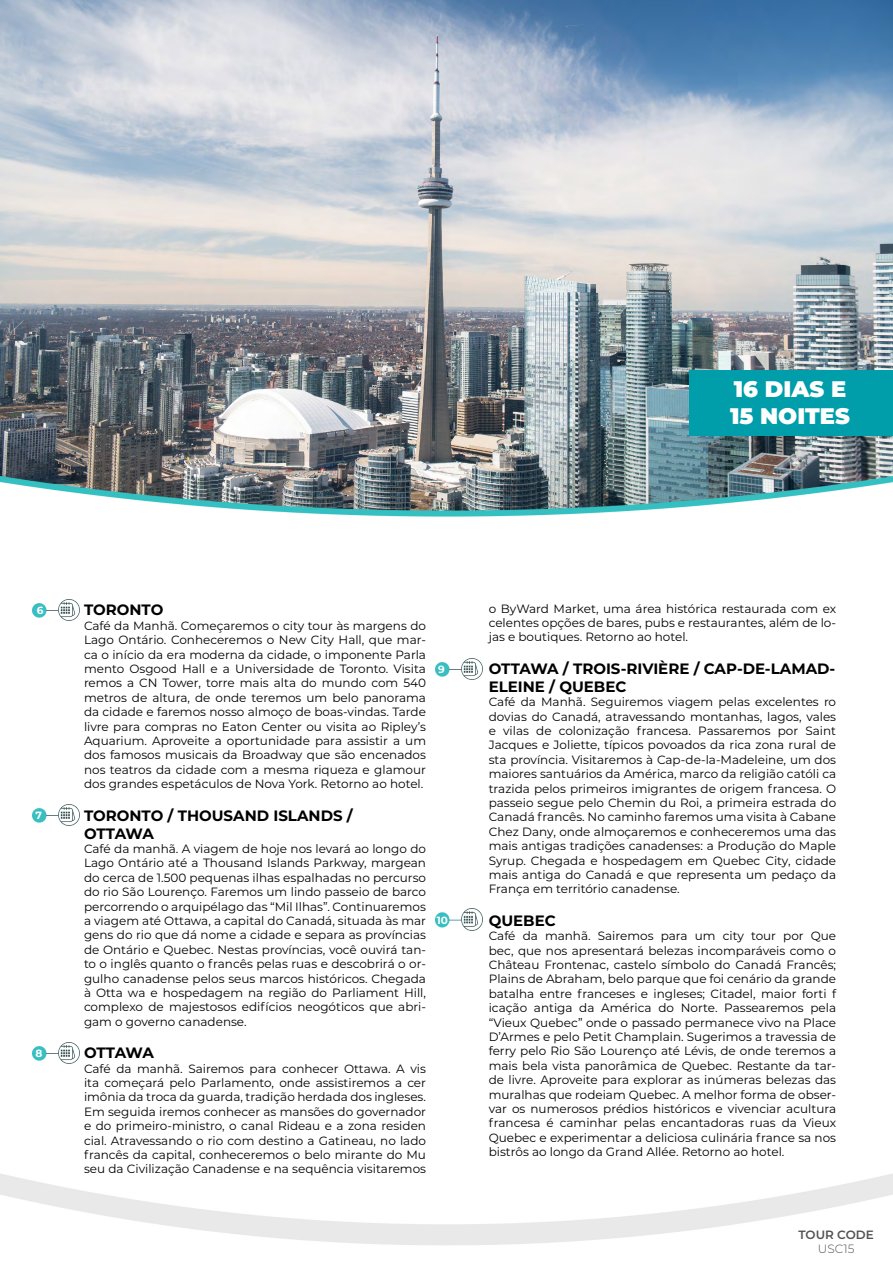
<style>
.page{position:relative;width:893px;height:1263px;background:#fff}
.page>*{position:absolute;margin:0;border:0;box-sizing:border-box;transform-origin:0 0}
.t1{font:900 22.5px/27px "Montserrat";color:#fff}
.t2{font:700 15px/18px "Montserrat";color:#000}
.t3{font:12px/14.4px "Montserrat";color:#000;text-align:justify}
.t4{font:600 12px "Montserrat";color:#525252}
.t5{font:300 12px "Montserrat";color:#525252}
.t6{font:700 10.5px "Montserrat";color:#fff}
</style>
<div class="page">
<img style="left:0;top:0;width:893px;height:483px">
<img style="left:1px;top:476px;width:892px;height:7px">
<img style="left:6px;top:483px;width:882px;height:117px">
<img style="left:33px;top:600px;width:46px;height:21px">
<img style="left:33px;top:804px;width:46px;height:21px">
<img style="left:33px;top:1042px;width:46px;height:22px">
<img style="left:436px;top:658px;width:46px;height:22px">
<div style="left:689px;top:371px;width:204px;height:65px;background:#009daa"></div>
<img style="left:436px;top:909px;width:46px;height:21px">
<h1 class="t1" style="left:730px;top:374px;width:121px">16 DIAS E<br>15 NOITES</h1>
<p class="t6" style="left:37px;top:603px;width:8px">6</p>
<p class="t6" style="left:35px;top:808px;width:8px">7</p>
<p class="t6" style="left:35px;top:1046px;width:8px">8</p>
<p class="t2" style="left:84px;top:600px;width:81px">TORONTO</p>
<p class="t3" style="left:84px;top:618px;width:344px">Café da Manhã. Começaremos o city tour às margens do Lago Ontário. Conheceremos o New City Hall, que mar&shy;ca o início da era moderna da cidade, o imponente Parla mento Osgood Hall e a Universidade de Toronto. Visita remos a CN Tower, torre mais alta do mundo com 540 metros de altura, de onde teremos um belo panorama da cidade e faremos nosso almoço de boas-vindas. Tarde livre para compras no Eaton Center ou visita ao Ripley’s Aquarium. Aproveite a oportunidade para assistir a um dos famosos musicais da Broadway que são encenados nos teatros da cidade com a mesma riqueza e glamour dos grandes espetáculos de Nova York. Retorno ao hotel.</p>
<p class="t2" style="left:84px;top:805px;width:270px">TORONTO / THOUSAND ISLANDS /<br>OTTAWA</p>
<p class="t3" style="left:84px;top:841px;width:344px">Café da manhã. A viagem de hoje nos levará ao longo do Lago Ontário até a Thousand Islands Parkway, margean do cerca de 1.500 pequenas ilhas espalhadas no percurso do rio São Lourenço. Faremos um lindo passeio de barco percorrendo o arquipélago das “Mil Ilhas”. Continuaremos a viagem até Ottawa, a capital do Canadá, situada às mar gens do rio que dá nome a cidade e separa as províncias de Ontário e Quebec. Nestas províncias, você ouvirá tan&shy;to o inglês quanto o francês pelas ruas e descobrirá o or&shy;gulho canadense pelos seus marcos históricos. Chegada à Otta wa e hospedagem na região do Parliament Hill, complexo de majestosos edifícios neogóticos que abri&shy;gam o governo canadense.</p>
<p class="t2" style="left:84px;top:1043px;width:71px">OTTAWA</p>
<p class="t3" style="left:84px;top:1061px;width:344px">Café da manhã. Sairemos para conhecer Ottawa. A vis ita começará pelo Parlamento, onde assistiremos a cer imônia da troca da guarda, tradição herdada dos ingleses.<br>Em seguida iremos conhecer as mansões do governador e do primeiro-ministro, o canal Rideau e a zona residen cial. Atravessando o rio com destino a Gatineau, no lado francês da capital, conheceremos o belo mirante do Mu seu da Civilização Canadense e na sequência visitaremos</p>
<p class="t6" style="left:438px;top:662px;width:8px">9</p>
<p class="t6" style="left:437px;top:912px;width:13px">10</p>
<p class="t3" style="left:489px;top:601px;width:349px">o ByWard Market, uma área histórica restaurada com ex celentes opções de bares, pubs e restaurantes, além de lo&shy;jas e boutiques. Retorno ao hotel.</p>
<p class="t2" style="left:489px;top:659px;width:348px">OTTAWA / TROIS-RIVIÈRE / CAP-DE-LAMAD-<br>ELEINE / QUEBEC</p>
<p class="t3" style="left:489px;top:694px;width:349px">Café da Manhã. Seguiremos viagem pelas excelentes ro dovias do Canadá, atravessando montanhas, lagos, vales e vilas de colonização francesa. Passaremos por Saint Jacques e Joliette, típicos povoados da rica zona rural de sta província. Visitaremos à Cap-de-la-Madeleine, um dos maiores santuários da América, marco da religião católi ca trazida pelos primeiros imigrantes de origem francesa. O passeio segue pelo Chemin du Roi, a primeira estrada do Canadá francês. No caminho faremos uma visita à Cabane Chez Dany, onde almoçaremos e conheceremos uma das mais antigas tradições canadenses: a Produção do Maple Syrup. Chegada e hospedagem em Quebec City, cidade mais antiga do Canadá e que representa um pedaço da França em território canadense.</p>
<p class="t2" style="left:489px;top:911px;width:69px">QUEBEC</p>
<p class="t3" style="left:489px;top:928px;width:349px">Café da manhã. Sairemos para um city tour por Que bec, que nos apresentará belezas incomparáveis como o Château Frontenac, castelo símbolo do Canadá Francês; Plains de Abraham, belo parque que foi cenário da grande batalha entre franceses e ingleses; Citadel, maior forti f icação antiga da América do Norte. Passearemos pela “Vieux Quebec” onde o passado permanece vivo na Place D’Armes e pelo Petit Champlain. Sugerimos a travessia de ferry pelo Rio São Lourenço até Lévis, de onde teremos a mais bela vista panorâmica de Quebec. Restante da tar&shy;de livre. Aproveite para explorar as inúmeras belezas das muralhas que rodeiam Quebec. A melhor forma de obser&shy;var os numerosos prédios históricos e vivenciar acultura francesa é caminhar pelas encantadoras ruas da Vieux Quebec e experimentar a deliciosa culinária france sa nos bistrôs ao longo da Grand Allée. Retorno ao hotel.</p>
<p class="t4" style="left:798px;top:1226px;width:77px">TOUR CODE</p>
<p class="t5" style="left:818px;top:1240px;width:38px">USC15</p>
</div>
